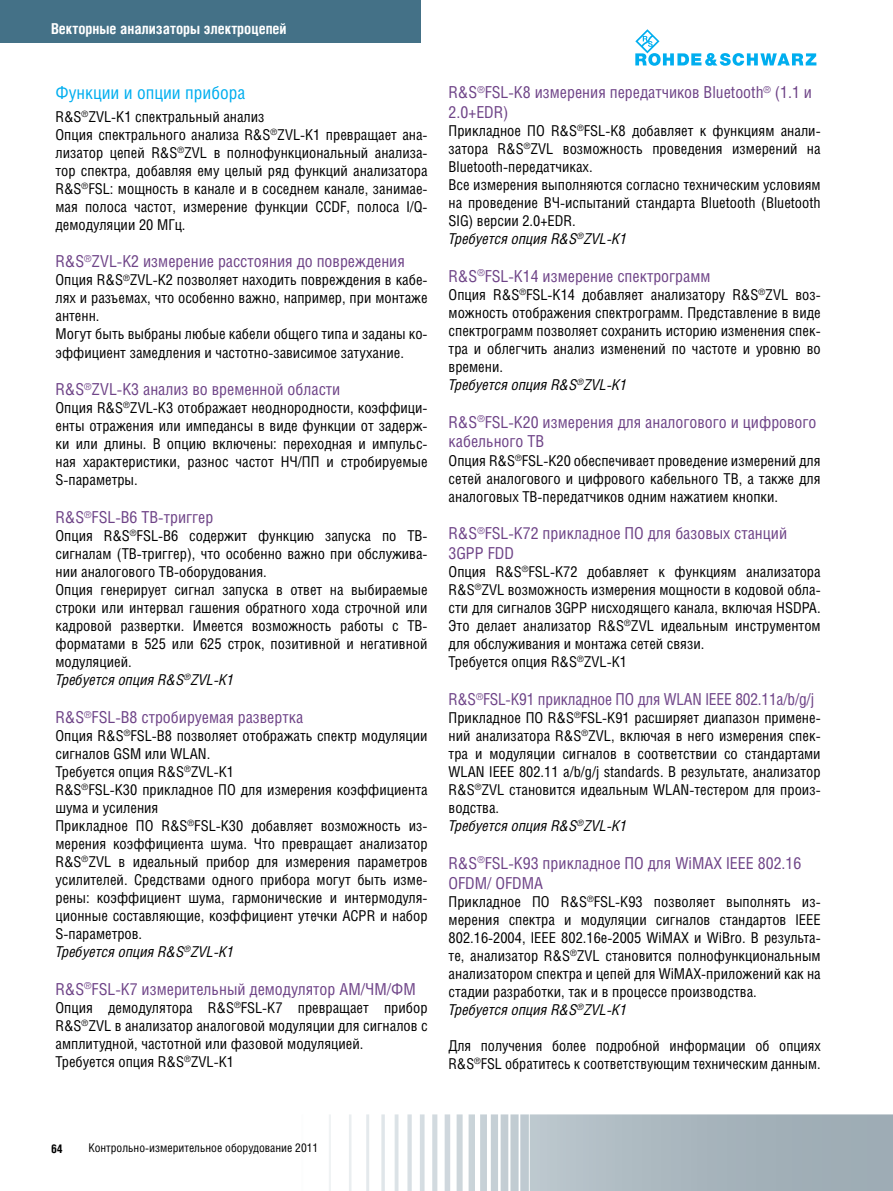
<style>
.page{position:relative;width:893px;height:1191px;background:#fff}
.page>*{position:absolute;margin:0;border:0;box-sizing:border-box;transform-origin:0 0}
.t1{font:18px "Helios Cond";color:#00aeef}
.t2{font:16.5px/19.8px "Helios Cond";color:#6e4387}
.t3{font:15px/18px "Helios Cond";color:#000}
.t4{font:700 15px "Helios Cond";color:#fff}
.t5{font:12px "Helios Cond";color:#000}
.t6{font:700 12px "Helios Cond";color:#000}
.s1{font-style:italic}
</style>
<div class="page">
<svg style="left:329px;top:1114px;width:563px;height:77px"></svg>
<div style="left:0;top:0;width:421px;height:43px;background:#447187"></div>
<svg style="left:635px;top:29px;width:181px;height:37px"></svg>
<svg style="left:892px;top:1114px;width:1px;height:77px"></svg>
<p class="t4" style="left:51px;top:20px;width:237px">Векторные анализаторы электроцепей</p>
<p class="t1" style="left:56px;top:82px;width:191px">Функции и опции прибора</p>
<p class="t3" style="left:56px;top:107px;width:374px">R&amp;S<sup>®</sup>ZVL-K1 спектральный анализ<br>Опция спектрального анализа R&amp;S<sup>®</sup>ZVL-K1 превращает ана&shy;лизатор цепей R&amp;S<sup>®</sup>ZVL в полнофункциональный анализа&shy;тор спектра, добавляя ему целый ряд функций анализатора R&amp;S<sup>®</sup>FSL: мощность в канале и в соседнем канале, занимае&shy;мая полоса частот, измерение функции CCDF, полоса I/Q&shy;демодуляции 20 МГц.</p>
<p class="t2" style="left:56px;top:251px;width:351px">R&amp;S<sup>®</sup>ZVL-K2 измерение расстояния до повреждения</p>
<p class="t3" style="left:56px;top:271px;width:374px">Опция R&amp;S<sup>®</sup>ZVL-K2 позволяет находить повреждения в кабе&shy;лях и разъемах, что особенно важно, например, при монтаже антенн.<br>Могут быть выбраны любые кабели общего типа и заданы ко&shy;эффициент замедления и частотно-зависимое затухание.</p>
<p class="t2" style="left:56px;top:379px;width:286px">R&amp;S<sup>®</sup>ZVL-K3 анализ во временной области</p>
<p class="t3" style="left:56px;top:399px;width:374px;text-align:justify">Опция R&amp;S<sup>®</sup>ZVL-K3 отображает неоднородности, коэффици&shy;енты отражения или импедансы в виде функции от задерж&shy;ки или длины. В опцию включены: переходная и импульс&shy;ная характеристики, разнос частот НЧ/ПП и стробируемые S-параметры.</p>
<p class="t2" style="left:56px;top:507px;width:159px">R&amp;S<sup>®</sup>FSL-B6 ТВ-триггер</p>
<p class="t3" style="left:56px;top:526px;width:374px">Опция R&amp;S<sup>®</sup>FSL-B6 содержит функцию запуска по ТВ&shy;сигналам (ТВ-триггер), что особенно важно при обслужива&shy;нии аналогового ТВ-оборудования.<br>Опция генерирует сигнал запуска в ответ на выбираемые строки или интервал гашения обратного хода строчной или кадровой развертки. Имеется возможность работы с ТВ&shy;форматами в 525 или 625 строк, позитивной и негативной модуляцией.<br><span class="s1">Требуется опция R&amp;S</span><sup>®</sup><span class="s1">ZVL-K1</span></p>
<p class="t2" style="left:56px;top:707px;width:249px">R&amp;S<sup>®</sup>FSL-B8 стробируемая развертка</p>
<p class="t3" style="left:56px;top:726px;width:374px">Опция R&amp;S<sup>®</sup>FSL-B8 позволяет отображать спектр модуляции сигналов GSM или WLAN.<br>Требуется опция R&amp;S<sup>®</sup>ZVL-K1<br>R&amp;S<sup>®</sup>FSL-K30 прикладное ПО для измерения коэффициента шума и усиления<br>Прикладное ПО R&amp;S<sup>®</sup>FSL-K30 добавляет возможность из&shy;мерения коэффициента шума. Что превращает анализатор R&amp;S<sup>®</sup>ZVL в идеальный прибор для измерения параметров усилителей. Средствами одного прибора могут быть изме&shy;рены: коэффициент шума, гармонические и интермодуля&shy;ционные составляющие, коэффициент утечки ACPR и набор S-параметров.<br><span class="s1">Требуется опция R&amp;S</span><sup>®</sup><span class="s1">ZVL-K1</span></p>
<p class="t2" style="left:56px;top:978px;width:362px">R&amp;S<sup>®</sup>FSL-K7 измерительный демодулятор АМ/ЧМ/ФМ</p>
<p class="t3" style="left:56px;top:998px;width:374px">Опция демодулятора R&amp;S<sup>®</sup>FSL-K7 превращает прибор R&amp;S<sup>®</sup>ZVL в анализатор аналоговой модуляции для сигналов с амплитудной, частотной или фазовой модуляцией.<br>Требуется опция R&amp;S<sup>®</sup>ZVL-K1</p>
<p class="t2" style="left:449px;top:82px;width:365px">R&amp;S<sup>®</sup>FSL-K8 измерения передатчиков Bluetooth<sup>®</sup> (1.1 и<br>2.0+EDR)</p>
<p class="t3" style="left:449px;top:121px;width:374px">Прикладное ПО R&amp;S<sup>®</sup>FSL-K8 добавляет к функциям анали&shy;затора R&amp;S<sup>®</sup>ZVL возможность проведения измерений на Bluetooth-передатчиках.<br>Все измерения выполняются согласно техническим условиям на проведение ВЧ-испытаний стандарта Bluetooth (Bluetooth SIG) версии 2.0+EDR.<br><span class="s1">Требуется опция R&amp;S</span><sup>®</sup><span class="s1">ZVL-K1</span></p>
<p class="t2" style="left:449px;top:266px;width:263px">R&amp;S<sup>®</sup>FSL-K14 измерение спектрограмм</p>
<p class="t3" style="left:449px;top:285px;width:374px">Опция R&amp;S<sup>®</sup>FSL-K14 добавляет анализатору R&amp;S<sup>®</sup>ZVL воз&shy;можность отображения спектрограмм. Представление в виде спектрограмм позволяет сохранить историю изменения спек&shy;тра и облегчить анализ изменений по частоте и уровню во времени.<br><span class="s1">Требуется опция R&amp;S</span><sup>®</sup><span class="s1">ZVL-K1</span></p>
<p class="t2" style="left:449px;top:411px;width:369px">R&amp;S<sup>®</sup>FSL-K20 измерения для аналогового и цифрового кабельного ТВ</p>
<p class="t3" style="left:449px;top:451px;width:374px;text-align:justify">Опция R&amp;S<sup>®</sup>FSL-K20 обеспечивает проведение измерений для сетей аналогового и цифрового кабельного ТВ, а также для аналоговых ТВ-передатчиков одним нажатием кнопки.</p>
<p class="t2" style="left:449px;top:523px;width:340px">R&amp;S<sup>®</sup>FSL-K72 прикладное ПО для базовых станций<br>3GPP FDD</p>
<p class="t3" style="left:449px;top:562px;width:374px">Опция R&amp;S<sup>®</sup>FSL-K72 добавляет к функциям анализатора R&amp;S<sup>®</sup>ZVL возможность измерения мощности в кодовой обла&shy;сти для сигналов 3GPP нисходящего канала, включая HSDPA.<br>Это делает анализатор R&amp;S<sup>®</sup>ZVL идеальным инструментом для обслуживания и монтажа сетей связи.<br>Требуется опция R&amp;S<sup>®</sup>ZVL-K1</p>
<p class="t2" style="left:449px;top:689px;width:367px">R&amp;S<sup>®</sup>FSL-K91 прикладное ПО для WLAN IEEE 802.11a/b/g/j</p>
<p class="t3" style="left:449px;top:708px;width:374px">Прикладное ПО R&amp;S<sup>®</sup>FSL-K91 расширяет диапазон примене&shy;ний анализатора R&amp;S<sup>®</sup>ZVL, включая в него измерения спек&shy;тра и модуляции сигналов в соответствии со стандартами WLAN IEEE 802.11 a/b/g/j standards. В результате, анализатор R&amp;S<sup>®</sup>ZVL становится идеальным WLAN-тестером для произ&shy;водства.<br><span class="s1">Требуется опция R&amp;S</span><sup>®</sup><span class="s1">ZVL-K1</span></p>
<p class="t2" style="left:449px;top:852px;width:354px">R&amp;S<sup>®</sup>FSL-K93 прикладное ПО для WiMAX IEEE 802.16<br>OFDM/ OFDMA</p>
<p class="t3" style="left:449px;top:892px;width:374px">Прикладное ПО R&amp;S<sup>®</sup>FSL-K93 позволяет выполнять из&shy;мерения спектра и модуляции сигналов стандартов IEEE 802.16-2004, IEEE 802.16e-2005 WiMAX и WiBro. В результа&shy;те, анализатор R&amp;S<sup>®</sup>ZVL становится полнофункциональным анализатором спектра и цепей для WiMAX-приложений как на стадии разработки, так и в процессе производства.<br><span class="s1">Требуется опция R&amp;S</span><sup>®</sup><span class="s1">ZVL-K1</span></p>
<p class="t3" style="left:449px;top:1036px;width:374px">Для получения более подробной информации об опциях<br>R&amp;S<sup>®</sup>FSL обратитесь к соответствующим техническим данным.</p>
<p class="t6" style="left:51px;top:1141px;width:13px">64</p>
<p class="t5" style="left:88px;top:1140px;width:231px">Контрольно-измерительное оборудование 2011</p>
</div>
